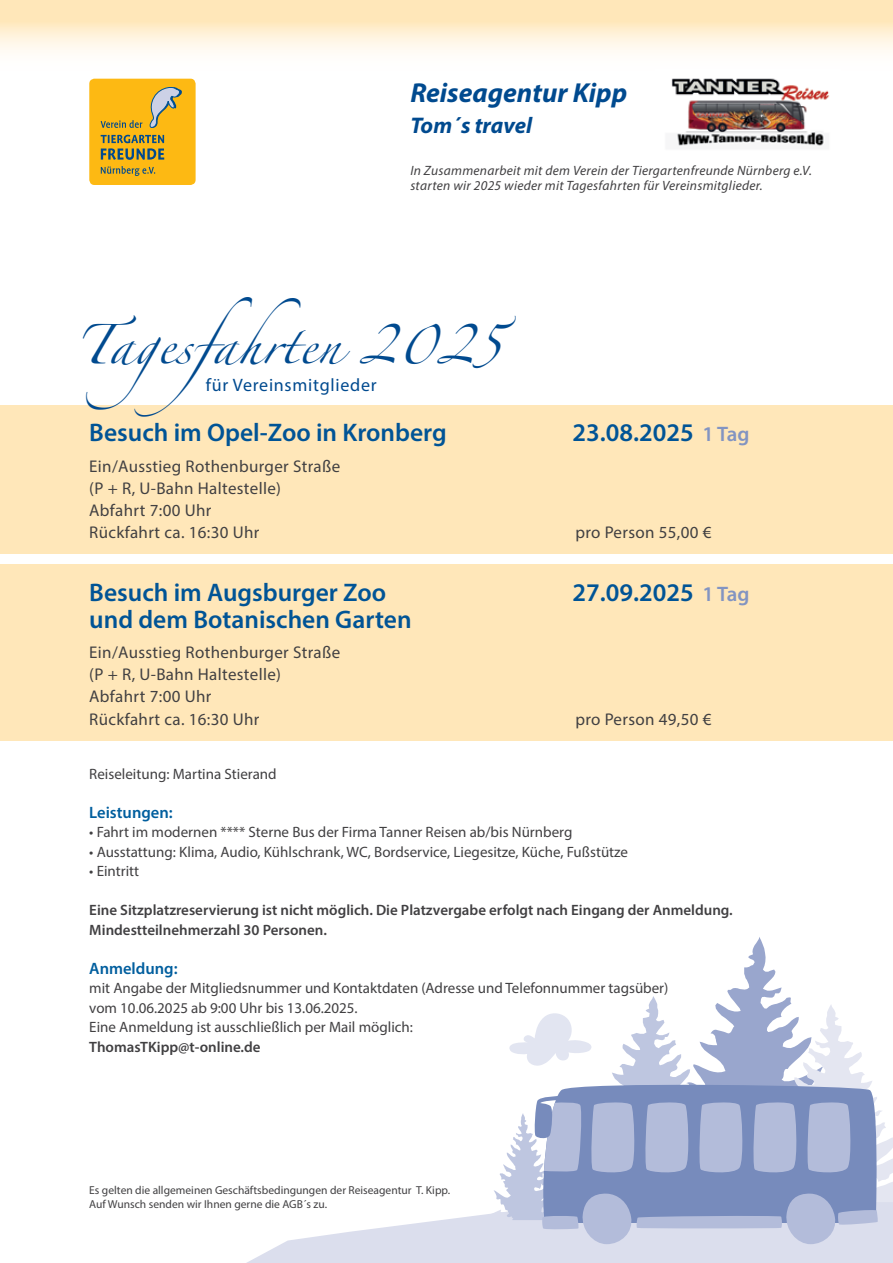
<style>
.page{position:relative;width:893px;height:1263px;background:#fff}
.page>*{position:absolute;margin:0;border:0;box-sizing:border-box;transform-origin:0 0}
.t1{font:35.4px "Zapfino";letter-spacing:.02em;color:#004a8f}
.t2{font:italic 700 27.6px "Myriad Pro";color:#004a8f}
.t3{font:600 25.5px "Myriad Pro";color:#005496}
.t4{font:italic 700 22.65px "Myriad Pro";color:#004a8f}
.t5{font:18px "Myriad Pro";letter-spacing:.04em;color:#004a8f}
.t6{font:16.95px/22px "Myriad Pro";letter-spacing:.02em;color:#414042}
.t7{font:600 16.5px "Myriad Pro";color:#005e9e}
.t8{font:15px/19.5px "Myriad Pro";color:#414042}
.t9{font:600 15px/19.5px "Myriad Pro";color:#414042}
.t10{font:italic 13.5px/15px "Myriad Pro";letter-spacing:.02em;color:#414042}
.t11{font:11.55px/13.8px "Myriad Pro";color:#414042}
.s1{font-size:21px;color:#8294c2}
</style>
<div class="page">
<div style="left:0;top:0;width:893px;height:73px;background:linear-gradient(to bottom,#ffe2ab,#fff)"></div>
<div style="left:0;top:405px;width:893px;height:148px;background:#ffe7b9"></div>
<div style="left:0;top:564px;width:893px;height:177px;background:#ffe7b9"></div>
<img style="left:656px;top:69px;width:185px;height:77px">
<svg style="left:246px;top:1226px;width:647px;height:37px;background:#dfe2ef"></svg>
<svg style="left:727px;top:937px;width:55px;height:59px"></svg>
<svg style="left:396px;top:996px;width:497px;height:248px"></svg>
<div style="left:89px;top:79px;width:107px;height:106px;background:#fdb913;border-radius:5px"></div>
<svg style="left:149px;top:87px;width:33px;height:41px"></svg>
<svg style="left:101px;top:120px;width:41px;height:8px"></svg>
<svg style="left:101px;top:166px;width:54px;height:10px"></svg>
<svg style="left:101px;top:135px;width:63px;height:25px"></svg>
<h2 class="t2" style="left:410px;top:75px;width:218px">Reiseagentur Kipp</h2>
<h3 class="t4" style="left:410px;top:110px;width:123px">Tom´s travel</h3>
<p class="t10" style="left:410px;top:162px;width:403px">In Zusammenarbeit mit dem Verein der Tiergartenfreunde Nürnberg e.V. starten wir 2025 wieder mit Tagesfahrten für Vereinsmitglieder.</p>
<h1 class="t1" style="left:75px;top:330px;width:427px">Tagesfahrten 2025</h1>
<p class="t5" style="left:206px;top:373px;width:172px">für Vereinsmitglieder</p>
<h3 class="t3" style="left:89px;top:416px;width:359px">Besuch im Opel-Zoo in Kronberg</h3>
<h3 class="t3" style="left:572px;top:416px;width:179px">23.08.2025 <span class="s1">1 Tag</span></h3>
<p class="t6" style="left:89px;top:455px;width:252px">Ein/Ausstieg Rothenburger Straße (P + R, U-Bahn Haltestelle)<br>Abfahrt 7:00 Uhr<br>Rückfahrt ca. 16:30 Uhr</p>
<p class="t6" style="left:575px;top:521px;width:138px">pro Person 55,00 €</p>
<h3 class="t3" style="left:89px;top:576px;width:298px">Besuch im Augsburger Zoo</h3>
<h3 class="t3" style="left:572px;top:576px;width:179px">27.09.2025 <span class="s1">1 Tag</span></h3>
<h3 class="t3" style="left:89px;top:603px;width:324px">und dem Botanischen Garten</h3>
<p class="t6" style="left:89px;top:641px;width:252px">Ein/Ausstieg Rothenburger Straße (P + R, U-Bahn Haltestelle)<br>Abfahrt 7:00 Uhr<br>Rückfahrt ca. 16:30 Uhr</p>
<p class="t6" style="left:575px;top:707px;width:138px">pro Person 49,50 €</p>
<p class="t8" style="left:89px;top:764px;width:189px">Reiseleitung: Martina Stierand</p>
<p class="t7" style="left:89px;top:802px;width:85px">Leistungen:</p>
<p class="t8" style="left:89px;top:822px;width:485px">• Fahrt im modernen **** Sterne Bus der Firma Tanner Reisen ab/bis Nürnberg</p>
<p class="t8" style="left:89px;top:842px;width:540px">• Ausstattung: Klima, Audio, Kühlschrank, WC, Bordservice, Liegesitze, Küche, Fußstütze</p>
<p class="t8" style="left:89px;top:861px;width:51px">• Eintritt</p>
<p class="t9" style="left:89px;top:900px;width:645px">Eine Sitzplatzreservierung ist nicht möglich. Die Platzvergabe erfolgt nach Eingang der Anmeldung.<br>Mindestteilnehmerzahl 30 Personen.</p>
<p class="t7" style="left:89px;top:958px;width:90px">Anmeldung:</p>
<p class="t8" style="left:89px;top:978px;width:581px">mit Angabe der Mitgliedsnummer und Kontaktdaten (Adresse und Telefonnummer tagsüber) vom 10.06.2025 ab 9:00 Uhr bis 13.06.2025.<br>Eine Anmeldung ist ausschließlich per Mail möglich:</p>
<p class="t9" style="left:89px;top:1037px;width:173px">ThomasTKipp@t-online.de</p>
<p class="t11" style="left:89px;top:1183px;width:362px">Es gelten die allgemeinen Geschäftsbedingungen der Reiseagentur T. Kipp.<br>Auf Wunsch senden wir Ihnen gerne die AGB´s zu.</p>
</div>
